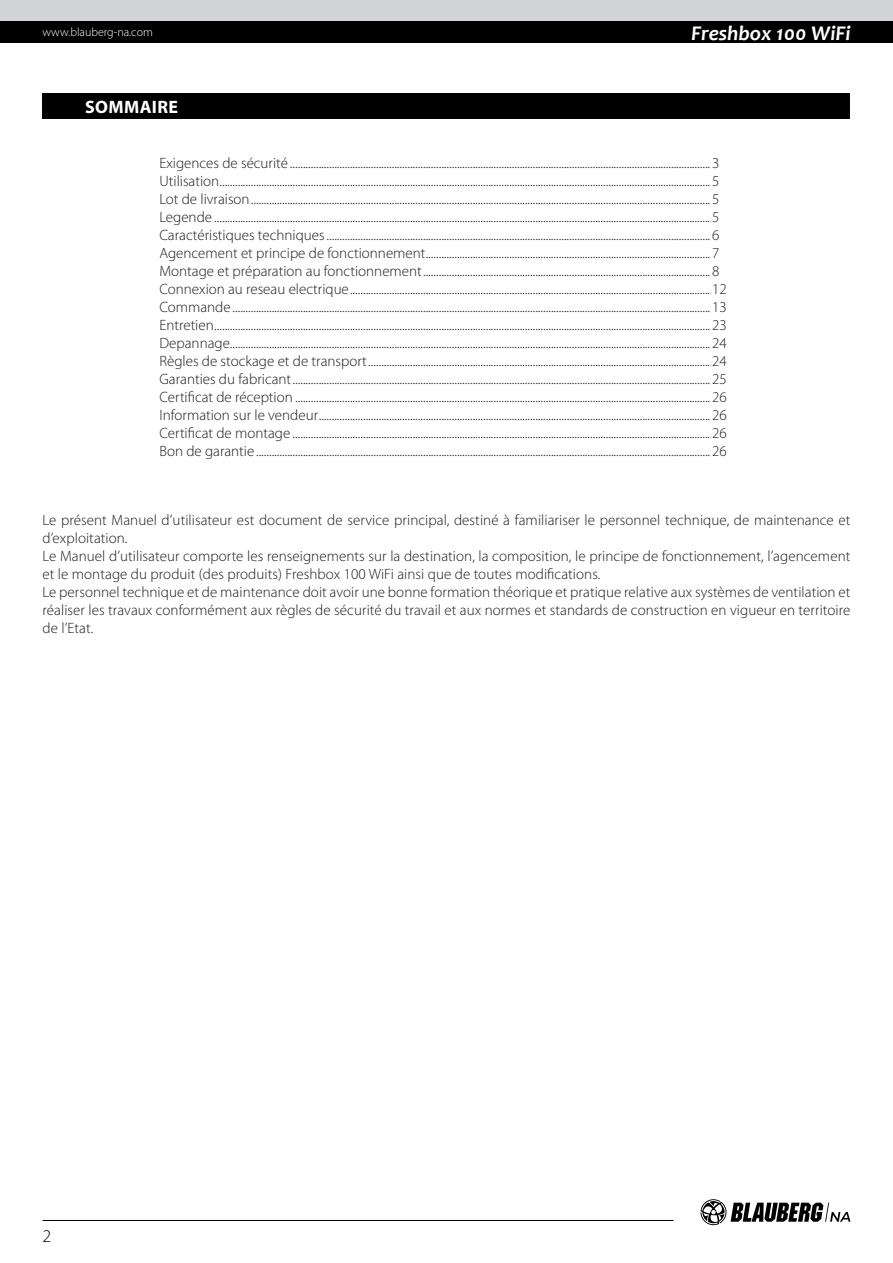
<style>
.page{position:relative;width:893px;height:1263px;background:#fff}
.page>*{position:absolute;margin:0;border:0;box-sizing:border-box;transform-origin:0 0}
.t1{font:italic 700 21px "Candara";color:#fff}
.t2{font:700 18px "Myriad Pro";letter-spacing:.02em;color:#fff}
.t3{font:300 18px "Myriad Pro";color:#000}
.t4{font:300 15px/18px "Myriad Pro";letter-spacing:.005em;color:#1c1c1b}
.t5{font:300 12px "Myriad Pro";color:#fff}
</style>
<div class="page">
<div style="left:0;top:0;width:893px;height:21px;background:#d1d3d4"></div>
<div style="left:0;top:21px;width:893px;height:22px;background:#000"></div>
<svg style="left:700px;top:1199px;width:150px;height:26px"></svg>
<hr style="left:43px;top:1220px;width:631px;height:1px;background:#000">
<div style="left:43px;top:94px;width:807px;height:25px;background:#000"></div>
<p class="t5" style="left:43px;top:26px;width:112px">www.blauberg-na.com</p>
<p class="t2" style="left:85px;top:95px;width:94px">SOMMAIRE</p>
<h1 class="t1" style="left:691px;top:20px;width:161px">Freshbox 100 WiFi</h1>
<p class="t4" style="left:159px;top:154px;width:569px">Exigences de sécurité ................................................................................................................................................................. 3<br>Utilisation............................................................................................................................................................................................ 5<br>Lot de livraison................................................................................................................................................................................ 5<br>Legende .............................................................................................................................................................................................. 5<br>Caractéristiques techniques................................................................................................................................................... 6<br>Agencement et principe de fonctionnement............................................................................................................. 7<br>Montage et préparation au fonctionnement.............................................................................................................. 8<br>Connexion au reseau electrique.......................................................................................................................................... 12<br>Commande....................................................................................................................................................................................... 13<br>Entretien.............................................................................................................................................................................................. 23<br>Depannage........................................................................................................................................................................................ 24<br>Règles de stockage et de transport................................................................................................................................... 24<br>Garanties du fabricant................................................................................................................................................................ 25<br>Certificat de réception ............................................................................................................................................................... 26<br>Information sur le vendeur...................................................................................................................................................... 26<br>Certificat de montage ................................................................................................................................................................ 26<br>Bon de garantie.............................................................................................................................................................................. 26</p>
<p class="t4" style="left:43px;top:512px;width:809px">Le présent Manuel d’utilisateur est document de service principal, destiné à familiariser le personnel technique, de maintenance et d’exploitation.<br>Le Manuel d’utilisateur comporte les renseignements sur la destination, la composition, le principe de fonctionnement, l’agencement et le montage du produit (des produits) Freshbox 100 WiFi ainsi que de toutes modifications.<br>Le personnel technique et de maintenance doit avoir une bonne formation théorique et pratique relative aux systèmes de ventilation et réaliser les travaux conformément aux règles de sécurité du travail et aux normes et standards de construction en vigueur en territoire de l’Etat.</p>
<p class="t3" style="left:43px;top:1226px;width:10px">2</p>
</div>
